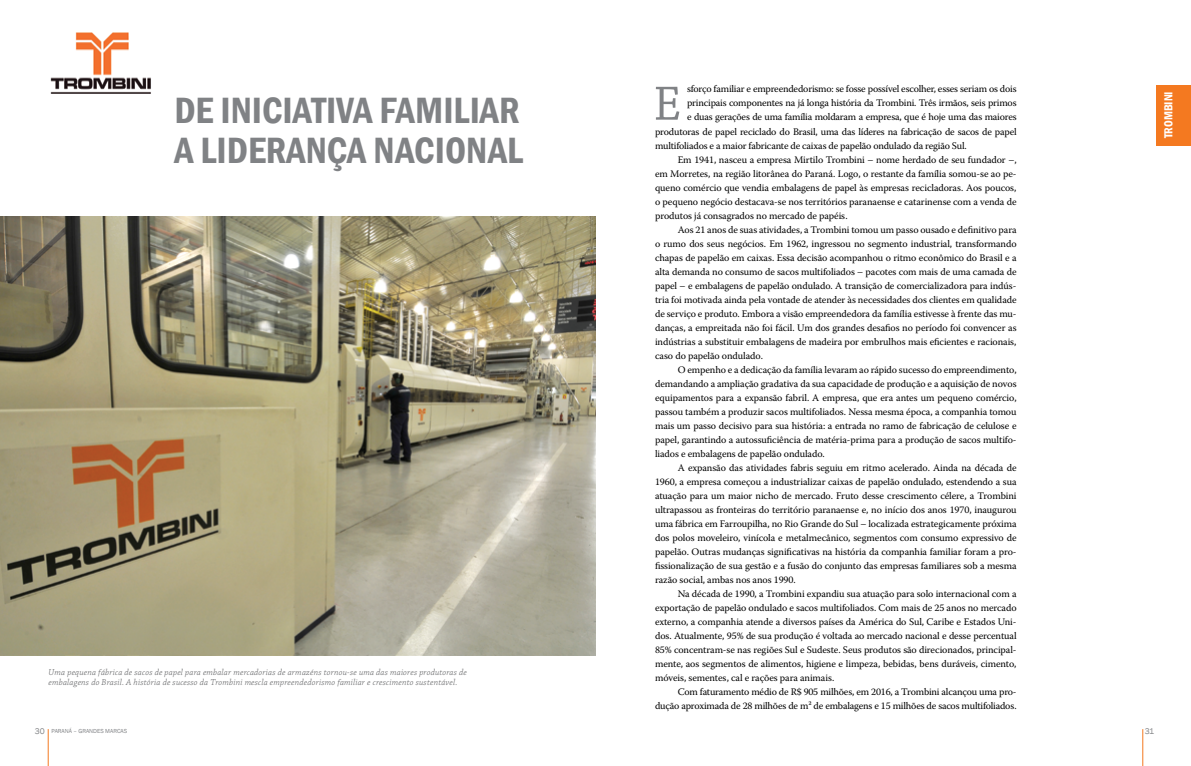
<style>
.page{position:relative;width:1191px;height:766px;background:#fff}
.page>*{position:absolute;margin:0;border:0;box-sizing:border-box;transform-origin:0 0}
.t1{font:50.5px "Chaparral Pro";color:#808285}
.t2{font:600 condensed 37.6px/40px "Franklin Gothic";color:#808285}
.t3{font:600 condensed 12px "Franklin Gothic";color:#fff}
.t4{font:10px "Warnock Pro";letter-spacing:-.01em;color:#000}
.t5{font:italic 300 9px/10px "Chaparral Pro";letter-spacing:.02em;color:#58595b}
.t6{font:8.5px "Franklin Gothic";color:#808285}
.t7{font:6px "Franklin Gothic";color:#808285}
.s1{font-size:8.5px}
</style>
<div class="page">
<hr style="left:48px;top:729px;width:1px;height:36px;background:#f47920">
<hr style="left:1142px;top:729px;width:1px;height:36px;background:#f47920">
<div style="left:1157px;top:85px;width:34px;height:61px;background:#f47920"></div>
<img style="left:50px;top:32px;width:101px;height:62px">
<img style="left:0;top:216px;width:595px;height:439px">
<h2 class="t2" style="left:174px;top:90px;width:347px">DE INICIATIVA FAMILIAR<br>A LIDERANÇA NACI</h2>
<h2 class="t2" style="left:445px;top:130px;width:80px">ONAL</h2>
<p class="t5" style="left:49px;top:667px;width:420px">Uma pequena fábrica de sacos de papel para embalar mercadorias de armazéns tornou-se uma das maiores produtoras de embalagens do Brasil. A história de sucesso da Trombini mescla empreendedorismo familiar e crescimento sustentável.</p>
<p class="t4" style="left:687px;top:83px;width:331px">sforço familiar e empreendedorismo: se fosse possível escolher, esses seriam os dois</p>
<p class="t4" style="left:687px;top:97px;width:331px">principais componentes na já longa história da Trombini. Três irmãos, seis primos</p>
<p class="t4" style="left:687px;top:111px;width:331px">e duas gerações de uma família moldaram a empresa, que é hoje uma das maiores</p>
<p class="t4" style="left:655px;top:125px;width:363px">produtoras de papel reciclado do Brasil, uma das líderes na fabricação de sacos de papel</p>
<p class="t4" style="left:655px;top:139px;width:313px">multifoliados e a maior fabricante de caixas de papelão ondulado da região Sul.</p>
<p class="t4" style="left:677px;top:153px;width:340px">Em 1941, nasceu a empresa Mirtilo Trombini – nome herdado de seu fundador –,</p>
<p class="t4" style="left:655px;top:167px;width:363px">em Morretes, na região litorânea do Paraná. Logo, o restante da família somou-se ao pe-</p>
<p class="t4" style="left:655px;top:181px;width:363px">queno comércio que vendia embalagens de papel às empresas recicladoras. Aos poucos,</p>
<p class="t4" style="left:655px;top:195px;width:363px">o pequeno negócio destacava-se nos territórios paranaense e catarinense com a venda de</p>
<p class="t4" style="left:655px;top:209px;width:194px">produtos já consagrados no mercado de papéis.</p>
<p class="t4" style="left:677px;top:223px;width:340px">Aos 21 anos de suas atividades, a Trombini tomou um passo ousado e definitivo para</p>
<p class="t4" style="left:655px;top:237px;width:363px">o rumo dos seus negócios. Em 1962, ingressou no segmento industrial, transformando</p>
<p class="t4" style="left:655px;top:251px;width:363px">chapas de papelão em caixas. Essa decisão acompanhou o ritmo econômico do Brasil e a</p>
<p class="t4" style="left:655px;top:265px;width:363px">alta demanda no consumo de sacos multifoliados – pacotes com mais de uma camada de</p>
<p class="t4" style="left:655px;top:279px;width:363px">papel – e embalagens de papelão ondulado. A transição de comercializadora para indús-</p>
<p class="t4" style="left:655px;top:293px;width:363px">tria foi motivada ainda pela vontade de atender às necessidades dos clientes em qualidade</p>
<p class="t4" style="left:655px;top:307px;width:363px">de serviço e produto. Embora a visão empreendedora da família estivesse à frente das mu-</p>
<p class="t4" style="left:655px;top:321px;width:363px">danças, a empreitada não foi fácil. Um dos grandes desafios no período foi convencer as</p>
<p class="t4" style="left:655px;top:335px;width:363px">indústrias a substituir embalagens de madeira por embrulhos mais eficientes e racionais,</p>
<p class="t4" style="left:655px;top:349px;width:109px">caso do papelão ondulado.</p>
<p class="t4" style="left:677px;top:363px;width:340px">O empenho e a dedicação da família levaram ao rápido sucesso do empreendimento,</p>
<p class="t4" style="left:655px;top:377px;width:363px">demandando a ampliação gradativa da sua capacidade de produção e a aquisição de novos</p>
<p class="t4" style="left:655px;top:391px;width:363px">equipamentos para a expansão fabril. A empresa, que era antes um pequeno comércio,</p>
<p class="t4" style="left:655px;top:405px;width:363px">passou também a produzir sacos multifoliados. Nessa mesma época, a companhia tomou</p>
<p class="t4" style="left:655px;top:419px;width:363px">mais um passo decisivo para sua história: a entrada no ramo de fabricação de celulose e</p>
<p class="t4" style="left:655px;top:433px;width:363px">papel, garantindo a autossuficiência de matéria-prima para a produção de sacos multifo-</p>
<p class="t4" style="left:655px;top:447px;width:171px">liados e embalagens de papelão ondulado.</p>
<p class="t4" style="left:677px;top:461px;width:340px">A expansão das atividades fabris seguiu em ritmo acelerado. Ainda na década de</p>
<p class="t4" style="left:655px;top:475px;width:363px">1960, a empresa começou a industrializar caixas de papelão ondulado, estendendo a sua</p>
<p class="t4" style="left:655px;top:489px;width:363px">atuação para um maior nicho de mercado. Fruto desse crescimento célere, a Trombini</p>
<p class="t4" style="left:655px;top:503px;width:363px">ultrapassou as fronteiras do território paranaense e, no início dos anos 1970, inaugurou</p>
<p class="t4" style="left:655px;top:517px;width:363px">uma fábrica em Farroupilha, no Rio Grande do Sul – localizada estrategicamente próxima</p>
<p class="t4" style="left:655px;top:531px;width:363px">dos polos moveleiro, vinícola e metalmecânico, segmentos com consumo expressivo de</p>
<p class="t4" style="left:655px;top:545px;width:363px">papelão. Outras mudanças significativas na história da companhia familiar foram a pro-</p>
<p class="t4" style="left:655px;top:559px;width:363px">fissionalização de sua gestão e a fusão do conjunto das empresas familiares sob a mesma</p>
<p class="t4" style="left:655px;top:573px;width:142px">razão social, ambas nos anos 1990.</p>
<p class="t4" style="left:677px;top:587px;width:340px">Na década de 1990, a Trombini expandiu sua atuação para solo internacional com a</p>
<p class="t4" style="left:655px;top:601px;width:363px">exportação de papelão ondulado e sacos multifoliados. Com mais de 25 anos no mercado</p>
<p class="t4" style="left:655px;top:615px;width:363px">externo, a companhia atende a diversos países da América do Sul, Caribe e Estados Uni-</p>
<p class="t4" style="left:655px;top:629px;width:363px">dos. Atualmente, 95% de sua produção é voltada ao mercado nacional e desse percentual</p>
<p class="t4" style="left:655px;top:643px;width:363px">85% concentram-se nas regiões Sul e Sudeste. Seus produtos são direcionados, principal-</p>
<p class="t4" style="left:655px;top:657px;width:363px">mente, aos segmentos de alimentos, higiene e limpeza, bebidas, bens duráveis, cimento,</p>
<p class="t4" style="left:655px;top:671px;width:181px">móveis, sementes, cal e rações para animais.</p>
<p class="t4" style="left:677px;top:685px;width:340px">Com faturamento médio de R$ 905 milhões, em 2016, a Trombini alcançou uma pro-</p>
<p class="t4" style="left:655px;top:699px;width:363px">dução aproximada de 28 milhões de m² de embalagens e 15 milhões de sacos multifoliados.</p>
<h1 class="t1" style="left:653px;top:76px;width:30px">E</h1>
<p class="t3" style="left:1160px;top:138px;width:48px;rotate:-90deg">TROMBINI</p>
<p class="t7" style="left:35px;top:726px;width:94px"><span class="s1">30</span> PARANÁ – GRANDES MARCAS</p>
<p class="t6" style="left:1144px;top:726px;width:11px">31</p>
</div>
